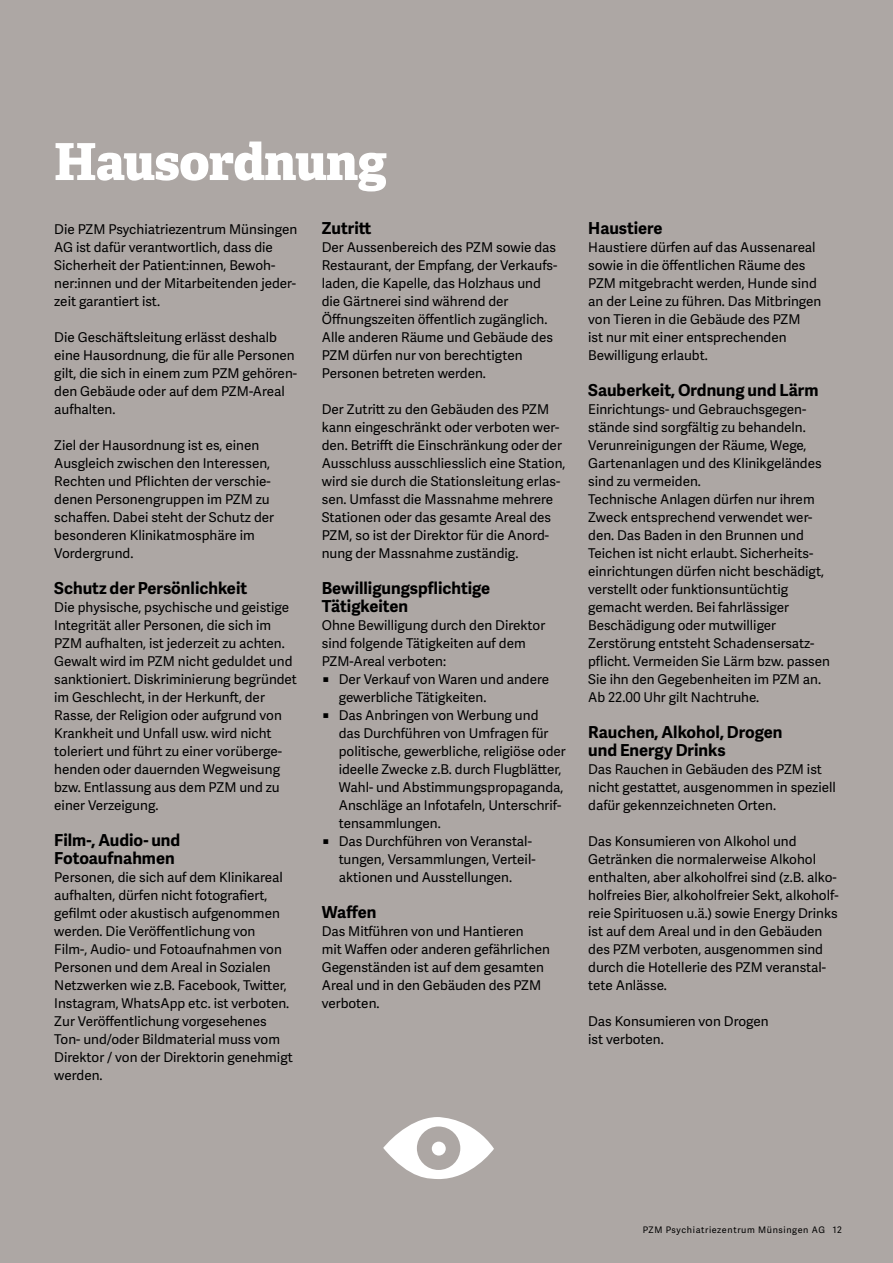
<style>
.page{position:relative;width:893px;height:1263px;background:#ada7a4}
.page>*{position:absolute;margin:0;border:0;box-sizing:border-box;transform-origin:0 0}
.t1{font:800 51px "Adelle";letter-spacing:-.01em;color:#fff}
.t2{font:700 16.5px/18px "Adelle Sans";color:#000}
.t3{font:13.5px/18px "Adelle Sans";color:#000}
.t4{font:9px "Adelle Sans";letter-spacing:.07em;color:#000}
</style>
<div class="page">
<svg style="left:383px;top:1117px;width:111px;height:62px"></svg>
<h1 class="t1" style="left:54px;top:129px;width:334px">Hausordnung</h1>
<p class="t3" style="left:54px;top:220px;width:244px">Die PZM Psychiatriezentrum Münsingen AG ist dafür verantwortlich, dass die Sicherheit der Patient:innen, Bewoh&shy;ner:innen und der Mitarbeitenden jeder&shy;zeit garantiert ist.</p>
<p class="t3" style="left:54px;top:328px;width:244px">Die Geschäftsleitung erlässt deshalb eine Hausordnung, die für alle Personen gilt, die sich in einem zum PZM gehören&shy;den Gebäude oder auf dem PZM-Areal aufhalten.</p>
<p class="t3" style="left:54px;top:436px;width:221px">Ziel der Hausordnung ist es, einen<br>Ausgleich zwischen den Interessen,<br>Rechten und Pflichten der verschie&shy;denen Personengruppen im PZM zu schaffen. Dabei steht der Schutz der besonderen Klinikatmosphäre im<br>Vordergrund.</p>
<p class="t2" style="left:54px;top:578px;width:194px">Schutz der Persönlichkeit</p>
<p class="t3" style="left:54px;top:598px;width:244px">Die physische, psychische und geistige Integrität aller Personen, die sich im PZM aufhalten, ist jederzeit zu achten.<br>Gewalt wird im PZM nicht geduldet und sanktioniert. Diskriminierung begründet im Geschlecht, in der Herkunft, der Rasse, der Religion oder aufgrund von Krankheit und Unfall usw. wird nicht toleriert und führt zu einer vorüberge&shy;henden oder dauernden Wegweisung bzw. Entlassung aus dem PZM und zu einer Verzeigung.</p>
<p class="t2" style="left:54px;top:830px;width:127px">Film-, Audio- und<br>Fotoaufnahmen</p>
<p class="t3" style="left:54px;top:868px;width:240px">Personen, die sich auf dem Klinikareal aufhalten, dürfen nicht fotografiert, gefilmt oder akustisch aufgenommen werden. Die Veröffentlichung von<br>Film-, Audio- und Fotoaufnahmen von Personen und dem Areal in Sozialen Netzwerken wie z.B. Facebook, Twitter, Instagram, WhatsApp etc. ist verboten.<br>Zur Veröffentlichung vorgesehenes Ton- und/oder Bildmaterial muss vom Direktor / von der Direktorin genehmigt werden.</p>
<p class="t2" style="left:322px;top:218px;width:51px">Zutritt</p>
<p class="t3" style="left:322px;top:238px;width:237px">Der Aussenbereich des PZM sowie das Restaurant, der Empfang, der Verkaufs&shy;laden, die Kapelle, das Holzhaus und die Gärtnerei sind während der Öffnungszeiten öffentlich zugänglich.<br>Alle anderen Räume und Gebäude des PZM dürfen nur von berechtigten Personen betreten werden.</p>
<p class="t3" style="left:322px;top:400px;width:245px">Der Zutritt zu den Gebäuden des PZM kann eingeschränkt oder verboten wer&shy;den. Betrifft die Einschränkung oder der Ausschluss ausschliesslich eine Station, wird sie durch die Stationsleitung erlas&shy;sen. Umfasst die Massnahme mehrere Stationen oder das gesamte Areal des PZM, so ist der Direktor für die Anord&shy;nung der Massnahme zuständig.</p>
<p class="t2" style="left:322px;top:578px;width:170px">Bewilligungspflichtige<br>Tätigkeiten</p>
<p class="t3" style="left:322px;top:616px;width:225px">Ohne Bewilligung durch den Direktor sind folgende Tätigkeiten auf dem<br>PZM-Areal verboten:</p>
<p class="t3" style="left:339px;top:670px;width:228px">Der Verkauf von Waren und andere gewerbliche Tätigkeiten.<br>Das Anbringen von Werbung und<br>das Durchführen von Umfragen für politische, gewerbliche, religiöse oder ideelle Zwecke z.B. durch Flugblätter,<br>Wahl- und Abstimmungspropaganda,<br>Anschläge an Infotafeln, Unterschrif&shy;tensammlungen.<br>Das Durchführen von Veranstal&shy;tungen, Versammlungen, Verteil&shy;aktionen und Ausstellungen.</p>
<p class="t2" style="left:322px;top:902px;width:56px">Waffen</p>
<p class="t3" style="left:322px;top:922px;width:230px">Das Mitführen von und Hantieren<br>mit Waffen oder anderen gefährlichen<br>Gegenständen ist auf dem gesamten<br>Areal und in den Gebäuden des PZM verboten.</p>
<p class="t2" style="left:588px;top:218px;width:76px">Haustiere</p>
<p class="t3" style="left:588px;top:238px;width:235px">Haustiere dürfen auf das Aussenareal sowie in die öffentlichen Räume des PZM mitgebracht werden, Hunde sind an der Leine zu führen. Das Mitbringen von Tieren in die Gebäude des PZM<br>ist nur mit einer entsprechenden Bewilligung erlaubt.</p>
<p class="t2" style="left:588px;top:380px;width:232px">Sauberkeit, Ordnung und Lärm</p>
<p class="t3" style="left:588px;top:400px;width:243px">Einrichtungs- und Gebrauchsgegen&shy;stände sind sorgfältig zu behandeln.<br>Verunreinigungen der Räume, Wege, Gartenanlagen und des Klinikgeländes sind zu vermeiden.<br>Technische Anlagen dürfen nur ihrem Zweck entsprechend verwendet wer&shy;den. Das Baden in den Brunnen und Teichen ist nicht erlaubt. Sicherheits&shy;einrichtungen dürfen nicht beschädigt, verstellt oder funktionsuntüchtig gemacht werden. Bei fahrlässiger Beschädigung oder mutwilliger Zerstörung entsteht Schadensersatz&shy;pflicht. Vermeiden Sie Lärm bzw. passen Sie ihn den Gegebenheiten im PZM an.<br>Ab 22.00 Uhr gilt Nachtruhe.</p>
<p class="t2" style="left:588px;top:722px;width:196px">Rauchen, Alkohol, Drogen und Energy Drinks</p>
<p class="t3" style="left:588px;top:760px;width:249px">Das Rauchen in Gebäuden des PZM ist nicht gestattet, ausgenommen in speziell dafür gekennzeichneten Orten.</p>
<p class="t3" style="left:588px;top:832px;width:252px">Das Konsumieren von Alkohol und Getränken die normalerweise Alkohol enthalten, aber alkoholfrei sind (z.B. alko&shy;holfreies Bier, alkoholfreier Sekt, alkoholf&shy;reie Spirituosen u.ä.) sowie Energy Drinks ist auf dem Areal und in den Gebäuden des PZM verboten, ausgenommen sind durch die Hotellerie des PZM veranstal&shy;tete Anlässe.</p>
<p class="t3" style="left:588px;top:1012px;width:182px">Das Konsumieren von Drogen ist verboten.</p>
<p class="t4" style="left:643px;top:1223px;width:201px">PZM Psychiatriezentrum Münsingen AG 12</p>
</div>
